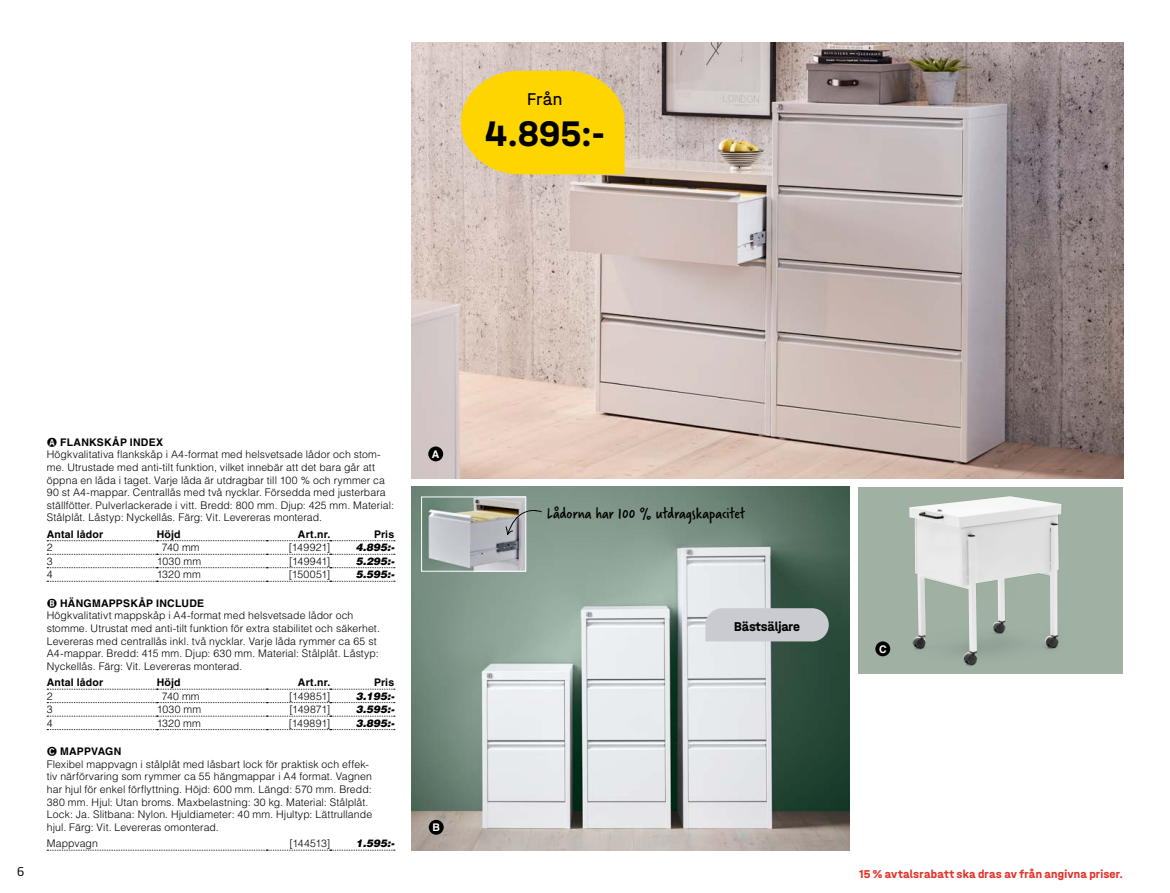
<style>
.page{position:relative;width:1170px;height:893px;background:#fff}
.page>*{position:absolute;margin:0;border:0;box-sizing:border-box;transform-origin:0 0}
.t1{font:700 37.5px "Halvar AJP Mittel";color:#000}
.t2{font:18px "Halvar AJP Mittel";color:#000}
.t3{font:16.5px "Verveine";color:#000}
.t4{font:700 13.5px "Halvar AJP Mittel";color:#000}
.t5{font:700 12px "Halvar AJP Mittel";letter-spacing:.02em;color:#e63027}
.t6{font:12px "Neo Sans Pro";color:#000}
.t7{font:300 10.5px/12.6px "Helvetica AJ";letter-spacing:.01em;color:#000}
.t8{font:700 10.5px "Helvetica AJ";letter-spacing:.02em;color:#000}
.t9{font:italic 900 10.5px "Helvetica AJ";color:#000}
.t10{font:700 10.5px "Helvetica AJ";color:#fff}
.s1{font-family:"Bundesbahn Pi One";font-weight:400}
.s2{font-weight:700}
</style>
<div class="page">
<img style="left:411px;top:43px;width:712px;height:435px">
<img style="left:411px;top:487px;width:438px;height:363px">
<div style="left:858px;top:487px;width:265px;height:187px;background:#a0b0a3"></div>
<img style="left:880px;top:472px;width:208px;height:194px">
<img style="left:909px;top:496px;width:152px;height:168px">
<img style="left:423px;top:499px;width:101px;height:70px">
<div style="left:421px;top:497px;width:105px;height:74px;border:1px solid #fff"></div>
<svg style="left:505px;top:508px;width:37px;height:27px"></svg>
<div style="left:705px;top:608px;width:123px;height:33px;background:#c9cbd1"></div>
<div style="left:428px;top:446px;width:15px;height:15px;background:#000;border-radius:50%"></div>
<div style="left:875px;top:641px;width:15px;height:15px;background:#000;border-radius:50%"></div>
<div style="left:429px;top:820px;width:14px;height:15px;background:#000;border-radius:50%"></div>
<svg style="left:461px;top:71px;width:163px;height:103px;background:#f9d215"></svg>
<svg style="left:47px;top:540px;width:348px;height:1px"></svg>
<svg style="left:47px;top:554px;width:348px;height:1px"></svg>
<svg style="left:47px;top:567px;width:348px;height:1px"></svg>
<svg style="left:47px;top:581px;width:348px;height:1px"></svg>
<svg style="left:47px;top:689px;width:348px;height:1px"></svg>
<svg style="left:47px;top:702px;width:348px;height:1px"></svg>
<svg style="left:47px;top:716px;width:348px;height:1px"></svg>
<svg style="left:47px;top:729px;width:348px;height:1px"></svg>
<svg style="left:47px;top:850px;width:348px;height:1px"></svg>
<h2 class="t2" style="left:527px;top:89px;width:37px">Från</h2>
<h1 class="t1" style="left:484px;top:110px;width:122px">4.895:-</h1>
<p class="t7" style="left:47px;top:436px;width:348px"><span class="s1">A</span> <span class="s2">FLANKSKÅP INDEX<br></span>Högkvalitativa flankskåp i A4-format med helsvetsade lådor och stom&shy;me. Utrustade med anti-tilt funktion, vilket innebär att det bara går att öppna en låda i taget. Varje låda är utdragbar till 100 % och rymmer ca 90 st A4-mappar. Centrallås med två nycklar. Försedda med justerbara ställfötter. Pulverlackerade i vitt. Bredd: 800 mm. Djup: 425 mm. Material:<br>Stålplåt. Låstyp: Nyckellås. Färg: Vit. Levereras monterad.</p>
<p class="t8" style="left:47px;top:528px;width:58px">Antal lådor</p>
<p class="t8" style="left:157px;top:528px;width:25px">Höjd</p>
<p class="t8" style="left:298px;top:528px;width:34px">Art.nr.</p>
<p class="t8" style="left:374px;top:528px;width:22px">Pris</p>
<p class="t7" style="left:47px;top:541px;width:7px">2</p>
<p class="t7" style="left:162px;top:541px;width:39px">740 mm</p>
<p class="t7" style="left:289px;top:541px;width:43px">[149921]</p>
<p class="t9" style="left:355px;top:541px;width:40px">4.895:-</p>
<p class="t7" style="left:47px;top:555px;width:7px">3</p>
<p class="t7" style="left:157px;top:555px;width:46px">1030 mm</p>
<p class="t7" style="left:289px;top:555px;width:43px">[149941]</p>
<p class="t9" style="left:355px;top:554px;width:40px">5.295:-</p>
<p class="t7" style="left:47px;top:568px;width:7px">4</p>
<p class="t7" style="left:157px;top:568px;width:46px">1320 mm</p>
<p class="t7" style="left:289px;top:568px;width:43px">[150051]</p>
<p class="t9" style="left:355px;top:568px;width:40px">5.595:-</p>
<p class="t7" style="left:47px;top:597px;width:334px"><span class="s1">B</span> <span class="s2">HÄNGMAPPSKÅP INCLUDE<br></span>Högkvalitativt mappskåp i A4-format med helsvetsade lådor och stomme. Utrustat med anti-tilt funktion för extra stabilitet och säkerhet.<br>Levereras med centrallås inkl. två nycklar. Varje låda rymmer ca 65 st A4-mappar. Bredd: 415 mm. Djup: 630 mm. Material: Stålplåt. Låstyp:<br>Nyckellås. Färg: Vit. Levereras monterad.</p>
<p class="t8" style="left:47px;top:676px;width:58px">Antal lådor</p>
<p class="t8" style="left:157px;top:676px;width:25px">Höjd</p>
<p class="t8" style="left:298px;top:676px;width:34px">Art.nr.</p>
<p class="t8" style="left:374px;top:676px;width:22px">Pris</p>
<p class="t7" style="left:47px;top:689px;width:7px">2</p>
<p class="t7" style="left:162px;top:689px;width:39px">740 mm</p>
<p class="t7" style="left:289px;top:689px;width:43px">[149851]</p>
<p class="t9" style="left:356px;top:689px;width:40px">3.195:-</p>
<p class="t7" style="left:47px;top:703px;width:7px">3</p>
<p class="t7" style="left:157px;top:703px;width:46px">1030 mm</p>
<p class="t7" style="left:289px;top:703px;width:43px">[149871]</p>
<p class="t9" style="left:356px;top:702px;width:40px">3.595:-</p>
<p class="t7" style="left:47px;top:716px;width:7px">4</p>
<p class="t7" style="left:157px;top:716px;width:46px">1320 mm</p>
<p class="t7" style="left:289px;top:716px;width:43px">[149891]</p>
<p class="t9" style="left:356px;top:716px;width:40px">3.895:-</p>
<p class="t7" style="left:47px;top:745px;width:327px"><span class="s1">C</span> <span class="s2">MAPPVAGN<br></span>Flexibel mappvagn i stålplåt med låsbart lock för praktisk och effek&shy;tiv närförvaring som rymmer ca 55 hängmappar i A4 format. Vagnen har hjul för enkel förflyttning. Höjd: 600 mm. Längd: 570 mm. Bredd:<br>380 mm. Hjul: Utan broms. Maxbelastning: 30 kg. Material: Stålplåt.<br>Lock: Ja. Slitbana: Nylon. Hjuldiameter: 40 mm. Hjultyp: Lättrullande hjul. Färg: Vit. Levereras omonterad.</p>
<p class="t7" style="left:47px;top:837px;width:53px">Mappvagn</p>
<p class="t7" style="left:289px;top:837px;width:43px">[144513]</p>
<p class="t9" style="left:356px;top:836px;width:40px">1.595:-</p>
<p class="t10" style="left:432px;top:448px;width:9px">A</p>
<p class="t10" style="left:432px;top:821px;width:9px">B</p>
<h3 class="t3" style="left:546px;top:502px;width:200px">Lådorna har 100 % utdragskapacitet</h3>
<p class="t4" style="left:734px;top:619px;width:68px">Bästsäljare</p>
<p class="t10" style="left:878px;top:642px;width:9px">C</p>
<p class="t6" style="left:17px;top:864px;width:9px">6</p>
<p class="t5" style="left:859px;top:866px;width:265px">15 % avtalsrabatt ska dras av från angivna priser.</p>
</div>
